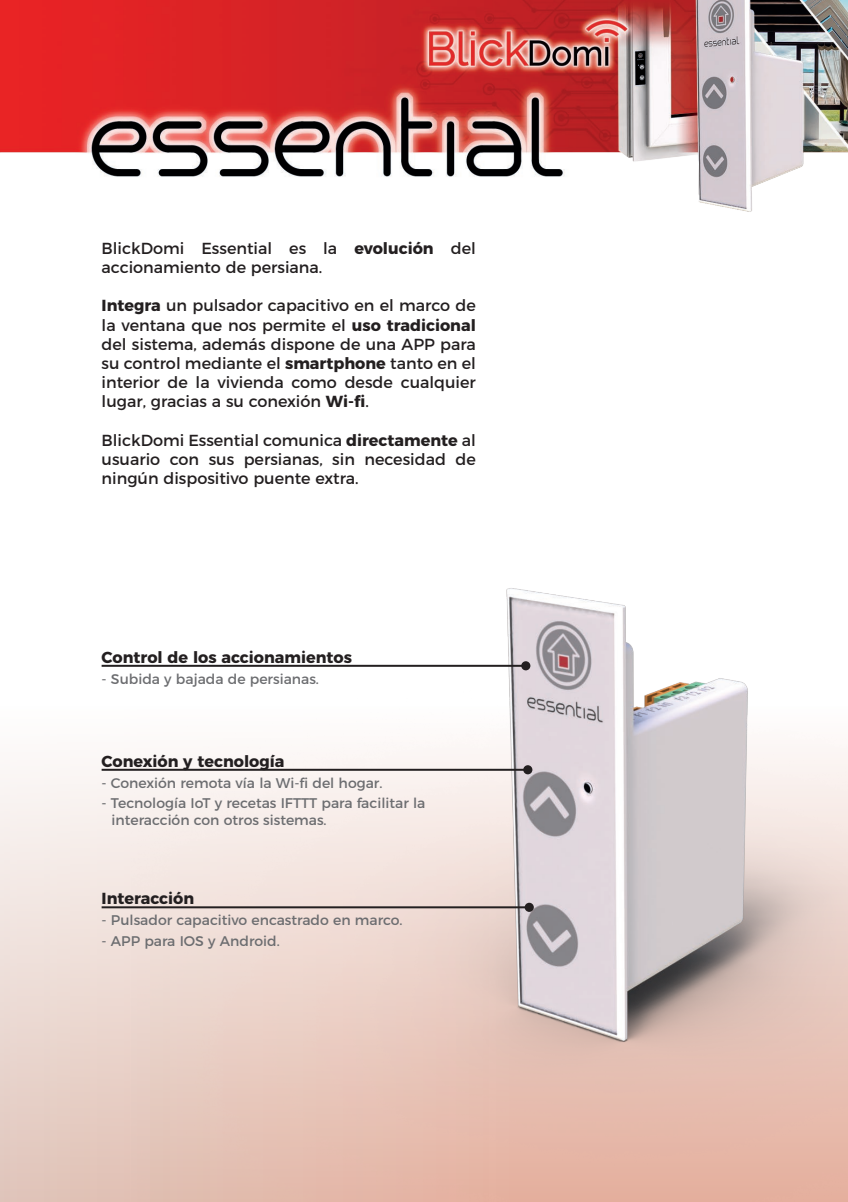
<style>
.page{position:relative;width:848px;height:1202px;background:#fff}
.page>*{position:absolute;margin:0;border:0;box-sizing:border-box;transform-origin:0 0}
.t1{font:16px/19.2px "Montserrat";color:#231f20;text-align:justify}
.t2{font:700 16px "Montserrat";color:#231f20}
.t3{font:14px/16.8px "Montserrat";color:#6c6d70}
.s1{font-weight:700}
</style>
<div class="page">
<div style="left:0;top:700px;width:848px;height:502px;background:linear-gradient(to bottom,#fefefe,#e0c2b7)"></div>
<img style="left:131px;top:588px;width:717px;height:614px">
<hr style="left:102px;top:665px;width:424px;height:2px;background:#231f20">
<hr style="left:102px;top:769px;width:427px;height:2px;background:#231f20">
<hr style="left:102px;top:906px;width:427px;height:2px;background:#231f20">
<div style="left:521px;top:661px;width:9px;height:9px;background:#231f20;border-radius:50%"></div>
<div style="left:523px;top:765px;width:9px;height:9px;background:#231f20;border-radius:50%"></div>
<div style="left:524px;top:903px;width:10px;height:9px;background:#231f20;border-radius:50%"></div>
<img style="left:0;top:0;width:848px;height:212px">
<p class="t1" style="left:102px;top:237px;width:376px">BlickDomi Essential es la <span class="s1">evolución</span> del accionamiento de persiana.</p>
<p class="t1" style="left:102px;top:295px;width:376px"><span class="s1">Integra</span> un pulsador capacitivo en el marco de la ventana que nos permite el <span class="s1">uso tradicional </span>del sistema, además dispone de una APP para su control mediante el <span class="s1">smartphone</span> tanto en el interior de la vivienda como desde cualquier lugar, gracias a su conexión <span class="s1">Wi-fi</span>.</p>
<p class="t1" style="left:102px;top:429px;width:376px">BlickDomi Essential comunica <span class="s1">directamente</span> al usuario con sus persianas, sin necesidad de ningún dispositivo puente extra.</p>
<p class="t2" style="left:102px;top:644px;width:252px">Control de los accionamientos</p>
<p class="t3" style="left:102px;top:669px;width:219px">- Subida y bajada de persianas.</p>
<p class="t2" style="left:102px;top:748px;width:184px">Conexión y tecnología</p>
<p class="t3" style="left:102px;top:773px;width:282px">- Conexión remota vía la Wi-fi del hogar.</p>
<p class="t3" style="left:112px;top:794px;width:315px;text-indent:-10px">- Tecnología IoT y recetas IFTTT para facilitar la interacción con otros sistemas.</p>
<p class="t2" style="left:102px;top:885px;width:94px">Interacción</p>
<p class="t3" style="left:102px;top:910px;width:302px">- Pulsador capacitivo encastrado en marco.</p>
<p class="t3" style="left:102px;top:931px;width:180px">- APP para IOS y Android.</p>
</div>
